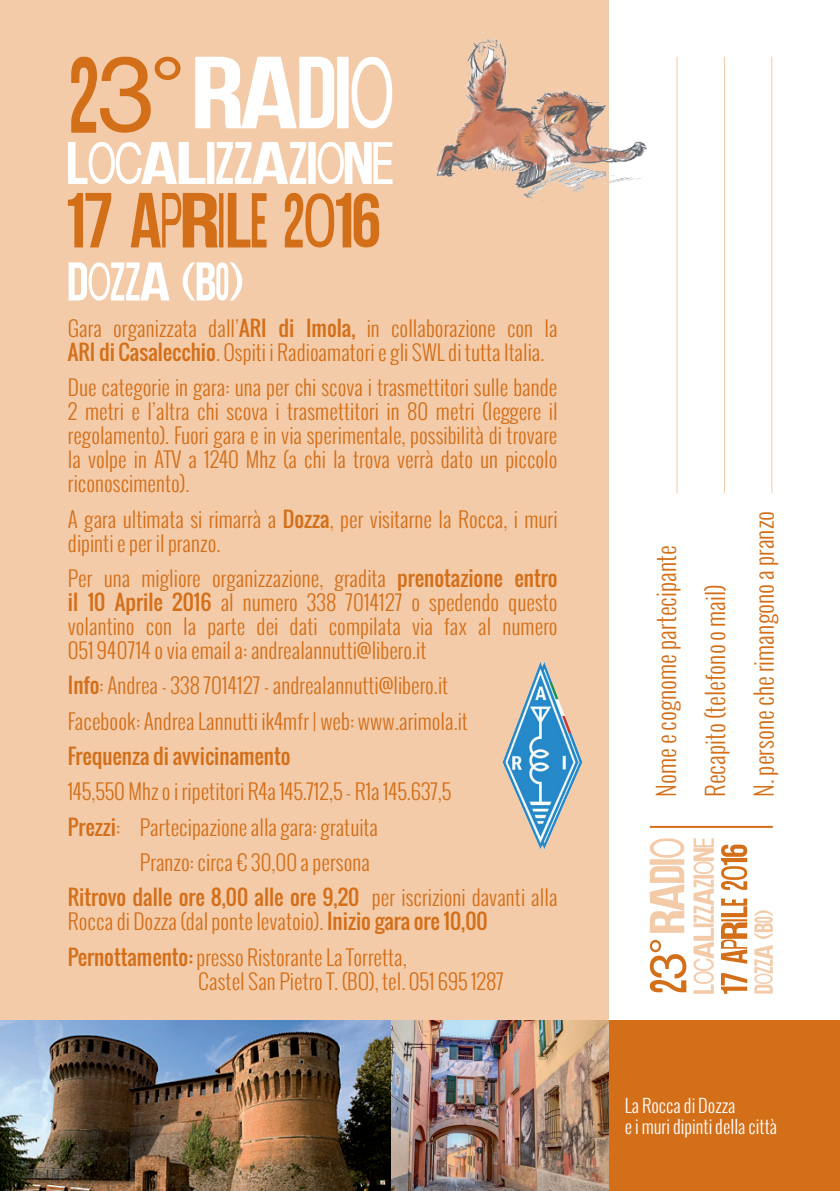
<style>
.page{position:relative;width:840px;height:1191px;background:#fff}
.page>*{position:absolute;margin:0;border:0;box-sizing:border-box;transform-origin:0 0}
.t1{font:300 24px/48.8px "Oswald";color:#d46f19}
.t2{font:300 21px/24px "Oswald";color:#d46f19}
.t3{font:21px "Oswald";color:#d46f19}
.t4{font:300 18px/21.6px "Oswald";color:#fff}
.s1{font-weight:400}
.s2{font-weight:300}
</style>
<div class="page">
<div style="left:0;top:0;width:608px;height:1191px;background:#f3cba9"></div>
<div style="left:3px;top:1020px;width:836px;height:171px;background:#d46f19"></div>
<hr style="left:649px;top:826px;width:123px;height:2px;background:#d46f19">
<hr style="left:676px;top:57px;width:1px;height:436px;background:#f3cba9">
<hr style="left:723px;top:57px;width:1px;height:436px;background:#f3cba9">
<hr style="left:771px;top:57px;width:1px;height:436px;background:#f3cba9">
<img style="left:0;top:1020px;width:608px;height:171px">
<img style="left:391px;top:1020px;width:217px;height:170px">
<img style="left:436px;top:28px;width:211px;height:173px">
<img style="left:502px;top:662px;width:81px;height:187px">
<svg style="left:195px;top:57px;width:197px;height:71px"></svg>
<svg style="left:68px;top:142px;width:324px;height:42px"></svg>
<svg style="left:69px;top:262px;width:173px;height:38px"></svg>
<svg style="left:71px;top:57px;width:109px;height:76px"></svg>
<svg style="left:68px;top:193px;width:311px;height:54px"></svg>
<svg style="left:693px;top:838px;width:20px;height:155px"></svg>
<svg style="left:754px;top:910px;width:18px;height:83px"></svg>
<svg style="left:649px;top:838px;width:34px;height:94px"></svg>
<svg style="left:649px;top:940px;width:37px;height:52px"></svg>
<svg style="left:720px;top:844px;width:26px;height:150px"></svg>
<p class="t2" style="left:68px;top:316px;width:491px">Gara organizzata dall’<span class="s1">ARI di Imola,</span> in collaborazione con la<br><span class="s1">ARI di Casalecchio</span>. Ospiti i Radioamatori e gli SWL di tutta Italia.</p>
<p class="t2" style="left:68px;top:375px;width:491px;text-align:justify">Due categorie in gara: una per chi scova i trasmettitori sulle bande 2 metri e l’altra chi scova i trasmettitori in 80 metri (leggere il regolamento). Fuori gara e in via sperimentale, possibilità di trovare la volpe in ATV a 1240 Mhz (a chi la trova verrà dato un piccolo riconoscimento).</p>
<p class="t2" style="left:68px;top:507px;width:491px">A gara ultimata si rimarrà a <span class="s1">Dozza</span>, per visitarne la Rocca, i muri dipinti e per il pranzo.</p>
<p class="t2" style="left:68px;top:566px;width:491px;text-align:justify">Per una migliore organizzazione, gradita <span class="s1">prenotazione entro il 10 Aprile 2016</span> al numero 338 7014127 o spedendo questo volantino con la parte dei dati compilata via fax al numero 051 940714 o via email a: andrealannutti@libero.it</p>
<p class="t2" style="left:68px;top:668px;width:401px;line-height:35.4px"><span class="s1">Info</span>: Andrea - 338 7014127 - andrealannutti@libero.it<br>Facebook: Andrea Lannutti ik4mfr | web: www.arimola.it</p>
<p class="t3" style="left:68px;top:740px;width:224px">Frequenza di avvicinamento</p>
<p class="t2" style="left:68px;top:779px;width:384px">145,550 Mhz o i ripetitori R4a 145.712,5 - R1a 145.637,5</p>
<p class="t2" style="left:68px;top:815px;width:311px"><span class="s1">Prezzi</span>: Partecipazione alla gara: gratuita</p>
<p class="t2" style="left:140px;top:850px;width:231px">Pranzo: circa € 30,00 a persona</p>
<p class="t3" style="left:68px;top:881px;width:491px">Ritrovo dalle ore 8,00 alle ore 9,20 <span class="s2">per iscrizioni davanti alla</span></p>
<p class="t2" style="left:68px;top:904px;width:421px;line-height:35.4px">Rocca di Dozza (dal ponte levatoio). <span class="s1">Inizio gara ore 10,00<br>Pernottamento:</span> presso Ristorante La Torretta,</p>
<p class="t2" style="left:198px;top:969px;width:306px">Castel San Pietro T. (BO), tel. 051 695 1287</p>
<p class="t1" style="left:641px;top:797px;width:288px;rotate:-90deg">Nome e cognome partecipante<br>Recapito (telefono o mail)<br>N. persone che rimangono a pranzo</p>
<p class="t4" style="left:624px;top:1094px;width:154px">La Rocca di Dozza<br>e i muri dipinti della città</p>
</div>
